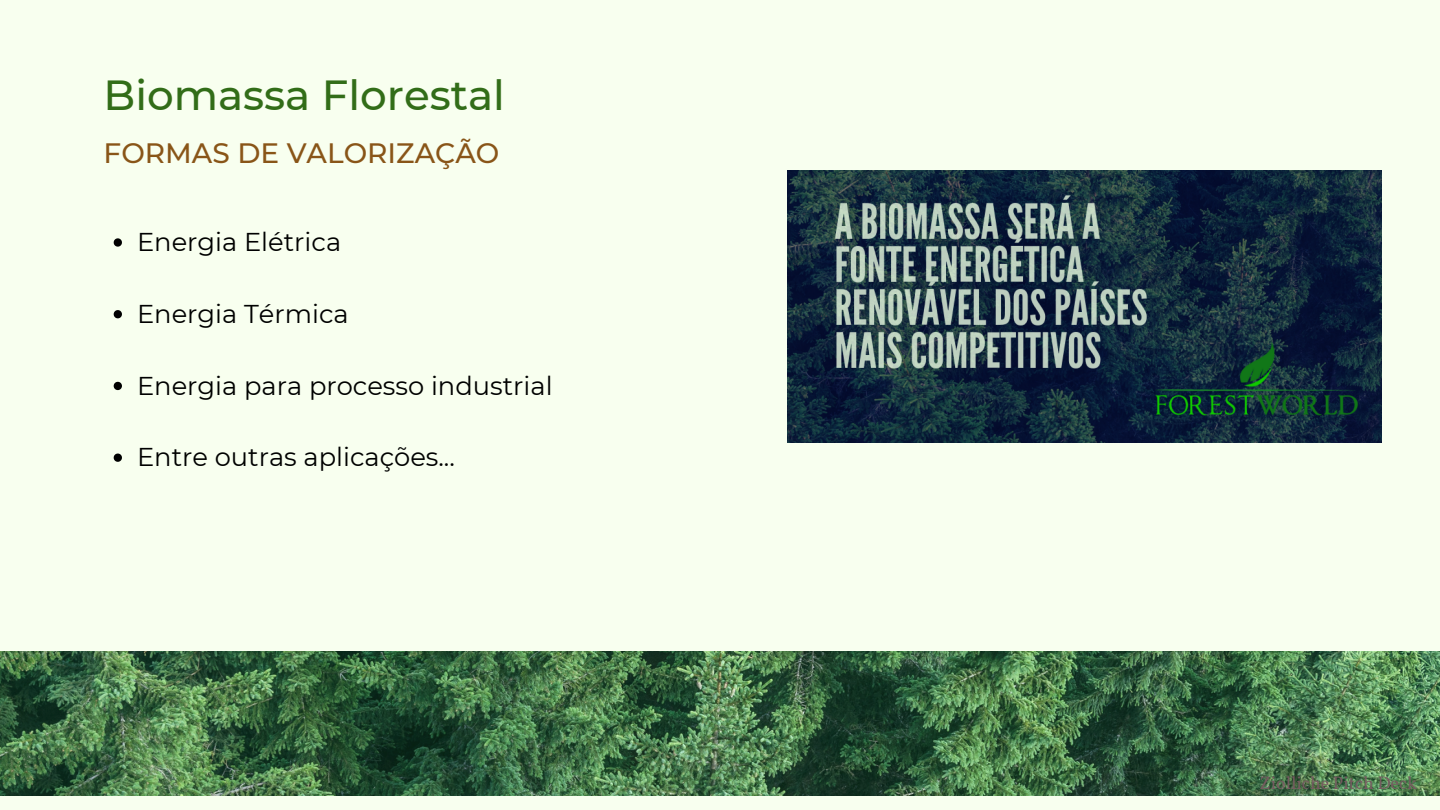
<style>
.page{position:relative;width:1440px;height:810px;background:#f8ffef}
.page>*{position:absolute;margin:0;border:0;box-sizing:border-box;transform-origin:0 0}
.t1{font:500 42px "Montserrat";color:#326d18}
.t2{font:500 28px "Montserrat";color:#895518}
.t3{font:25.7px "Montserrat";color:#000}
.t4{font:18px "Vollkorn";color:#755b60}
</style>
<div class="page">
<img style="left:0;top:652px;width:1440px;height:143px">
<svg style="left:114px;top:238px;width:8px;height:9px"></svg>
<svg style="left:114px;top:310px;width:8px;height:8px"></svg>
<svg style="left:114px;top:382px;width:8px;height:8px"></svg>
<svg style="left:114px;top:454px;width:8px;height:8px"></svg>
<img style="left:787px;top:170px;width:595px;height:273px">
<h1 class="t1" style="left:104px;top:70px;width:403px">Biomassa Florestal</h1>
<p class="t2" style="left:104px;top:136px;width:397px">FORMAS DE VALORIZAÇÃO</p>
<p class="t3" style="left:137px;top:226px;width:206px">Energia Elétrica</p>
<p class="t3" style="left:137px;top:298px;width:213px">Energia Térmica</p>
<p class="t3" style="left:137px;top:370px;width:417px">Energia para processo industrial</p>
<p class="t3" style="left:137px;top:442px;width:319px">Entre outras aplicações...</p>
<p class="t4" style="left:1259px;top:771px;width:159px">Ziolliche Pitch Deck</p>
</div>
